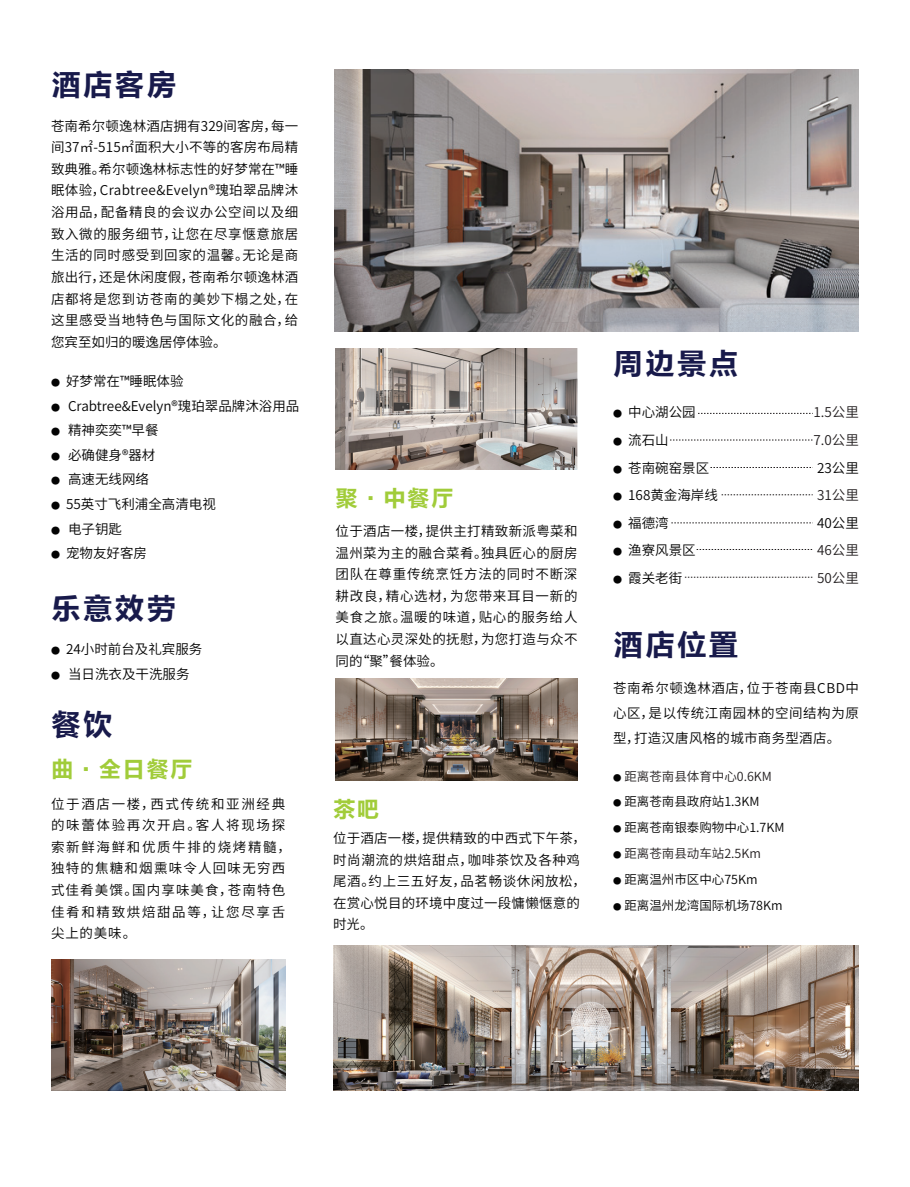
<style>
.page{position:relative;width:910px;height:1187px;background:#fff}
.page>*{position:absolute;margin:0;border:0;box-sizing:border-box;transform-origin:0 0}
.t1{font:30px "FZLTCHJW GB1 0";letter-spacing:.06em;color:#181a4b}
.t2{font:22.5px "FZLTCHJW GB1 0";letter-spacing:.06em;color:#a1cc3a}
.t3{font:13.5px/21.6px "Source Han Sans CN";letter-spacing:.04em;color:#030303;text-align:justify}
.t4{font:13.5px/21.6px "Source Han Sans CN";letter-spacing:.125em;color:#030303}
.t5{font:13.5px "Source Han Sans CN";color:#030303}
.t6{font:13.5px/21.6px "Source Han Sans CN";letter-spacing:.015em;color:#030303}
.t7{font:13.5px/27.6px "Source Han Sans CN";color:#231f20}
.t8{font:12.45px "Source Han Sans CN";color:#030303}
.t9{font:12.45px "Source Han Sans CN";color:#231f20}
.s1{font-size:9px}
.s2{font-size:8.4px;color:#030303}
.s3{font-size:8.4px}
</style>
<div class="page">
<img style="left:334px;top:70px;width:525px;height:262px">
<img style="left:336px;top:348px;width:242px;height:121px">
<img style="left:51px;top:959px;width:234px;height:131px">
<img style="left:333px;top:945px;width:526px;height:145px">
<svg style="left:698px;top:413px;width:115px;height:1px"></svg>
<svg style="left:670px;top:439px;width:143px;height:1px"></svg>
<svg style="left:722px;top:494px;width:91px;height:1px"></svg>
<svg style="left:697px;top:549px;width:116px;height:1px"></svg>
<svg style="left:685px;top:577px;width:128px;height:1px"></svg>
<svg style="left:710px;top:467px;width:103px;height:1px"></svg>
<svg style="left:671px;top:522px;width:142px;height:1px"></svg>
<img style="left:336px;top:678px;width:241px;height:102px">
<h1 class="t1" style="left:51px;top:69px;width:127px">酒店客房</h1>
<p class="t3" style="left:51px;top:115px;width:249px">苍南希尔顿逸林酒店拥有329间客房，每一间37㎡-515㎡面积大小不等的客房布局精致典雅。希尔顿逸林标志性的好梦常在™睡眠体验，Crabtree&amp;Evelyn®瑰珀翠品牌沐浴用品，配备精良的会议办公空间以及细致入微的服务细节，让您在尽享惬意旅居生活的同时感受到回家的温馨。无论是商旅出行，还是休闲度假，苍南希尔顿逸林酒店都将是您到访苍南的美妙下榻之处，在这里感受当地特色与国际文化的融合，给您宾至如归的暖逸居停体验。</p>
<p class="t5" style="left:51px;top:373px;width:134px"><span class="s1">●</span> 好梦常在™睡眠体验</p>
<p class="t5" style="left:51px;top:398px;width:250px"><span class="s1">●</span> Crabtree&amp;Evelyn®瑰珀翠品牌沐浴用品</p>
<p class="t3" style="left:51px;top:420px;width:109px"><span class="s1">●</span> 精神奕奕™早餐</p>
<p class="t3" style="left:51px;top:444px;width:106px"><span class="s1">●</span> 必确健身®器材</p>
<p class="t3" style="left:51px;top:469px;width:100px"><span class="s1">●</span> 高速无线网络</p>
<p class="t5" style="left:51px;top:496px;width:166px"><span class="s1">●</span> 55英寸飞利浦全高清电视</p>
<p class="t3" style="left:51px;top:518px;width:73px"><span class="s1">●</span> 电子钥匙</p>
<p class="t3" style="left:51px;top:543px;width:98px"><span class="s1">●</span> 宠物友好客房</p>
<h1 class="t1" style="left:51px;top:592px;width:127px">乐意效劳</h1>
<p class="t5" style="left:51px;top:642px;width:153px"><span class="s1">●</span> 24小时前台及礼宾服务</p>
<p class="t5" style="left:51px;top:666px;width:140px"><span class="s1">●</span> 当日洗衣及干洗服务</p>
<h1 class="t1" style="left:51px;top:708px;width:63px">餐饮</h1>
<h2 class="t2" style="left:51px;top:756px;width:143px">曲·全日餐厅</h2>
<p class="t4" style="left:51px;top:793px;width:242px">位于酒店一楼，西式传统和亚洲经典的味蕾体验再次开启。客人将现场探索新鲜海鲜和优质牛排的烧烤精髓，独特的焦糖和烟熏味令人回味无穷西式佳肴美馔。国内享味美食，苍南特色佳肴和精致烘焙甜品等，让您尽享舌尖上的美味。</p>
<h2 class="t2" style="left:336px;top:486px;width:119px">聚·中餐厅</h2>
<p class="t3" style="left:336px;top:520px;width:243px">位于酒店一楼，提供主打精致新派粤菜和温州菜为主的融合菜肴。独具匠心的厨房团队在尊重传统烹饪方法的同时不断深耕改良，精心选材，为您带来耳目一新的美食之旅。温暖的味道，贴心的服务给人以直达心灵深处的抚慰，为您打造与众不同的“聚”餐体验。</p>
<h2 class="t2" style="left:333px;top:797px;width:48px">茶吧</h2>
<p class="t6" style="left:333px;top:827px;width:254px">位于酒店一楼，提供精致的中西式下午茶，时尚潮流的烘焙甜点，咖啡茶饮及各种鸡尾酒。约上三五好友，品茗畅谈休闲放松，在赏心悦目的环境中度过一段慵懒惬意的时光。</p>
<h1 class="t1" style="left:613px;top:347px;width:127px">周边景点</h1>
<p class="t3" style="left:613px;top:402px;width:84px"><span class="s1">●</span> 中心湖公园</p>
<p class="t3" style="left:613px;top:429px;width:57px"><span class="s1">●</span> 流石山</p>
<p class="t3" style="left:613px;top:457px;width:98px"><span class="s1">●</span> 苍南碗窑景区</p>
<p class="t5" style="left:613px;top:487px;width:106px"><span class="s1">●</span> 168黄金海岸线</p>
<p class="t3" style="left:613px;top:512px;width:57px"><span class="s1">●</span> 福德湾</p>
<p class="t3" style="left:613px;top:540px;width:84px"><span class="s1">●</span> 渔寮风景区</p>
<p class="t3" style="left:613px;top:567px;width:71px"><span class="s1">●</span> 霞关老街</p>
<h1 class="t1" style="left:613px;top:628px;width:127px">酒店位置</h1>
<p class="t7" style="left:813px;top:399px;width:47px">1.5公里<br>7.0公里</p>
<p class="t3" style="left:817px;top:457px;width:43px">23公里</p>
<p class="t7" style="left:817px;top:481px;width:43px">31公里</p>
<p class="t3" style="left:817px;top:512px;width:43px">40公里</p>
<p class="t7" style="left:817px;top:537px;width:43px">46公里<br>50公里</p>
<p class="t3" style="left:613px;top:676px;width:247px;line-height:24.6px">苍南希尔顿逸林酒店，位于苍南县CBD中心区，是以传统江南园林的空间结构为原型，打造汉唐风格的城市商务型酒店。</p>
<p class="t9" style="left:613px;top:769px;width:160px"><span class="s2">●</span> 距离苍南县体育中心0.6KM</p>
<p class="t8" style="left:613px;top:794px;width:148px"><span class="s3">●</span> 距离苍南县政府站1.3KM</p>
<p class="t8" style="left:613px;top:820px;width:173px"><span class="s3">●</span> 距离苍南银泰购物中心1.7KM</p>
<p class="t9" style="left:613px;top:846px;width:149px"><span class="s2">●</span> 距离苍南县动车站2.5Km</p>
<p class="t8" style="left:613px;top:872px;width:146px"><span class="s3">●</span> 距离温州市区中心75Km</p>
<p class="t8" style="left:613px;top:897px;width:171px"><span class="s3">●</span> 距离温州龙湾国际机场78Km</p>
</div>
